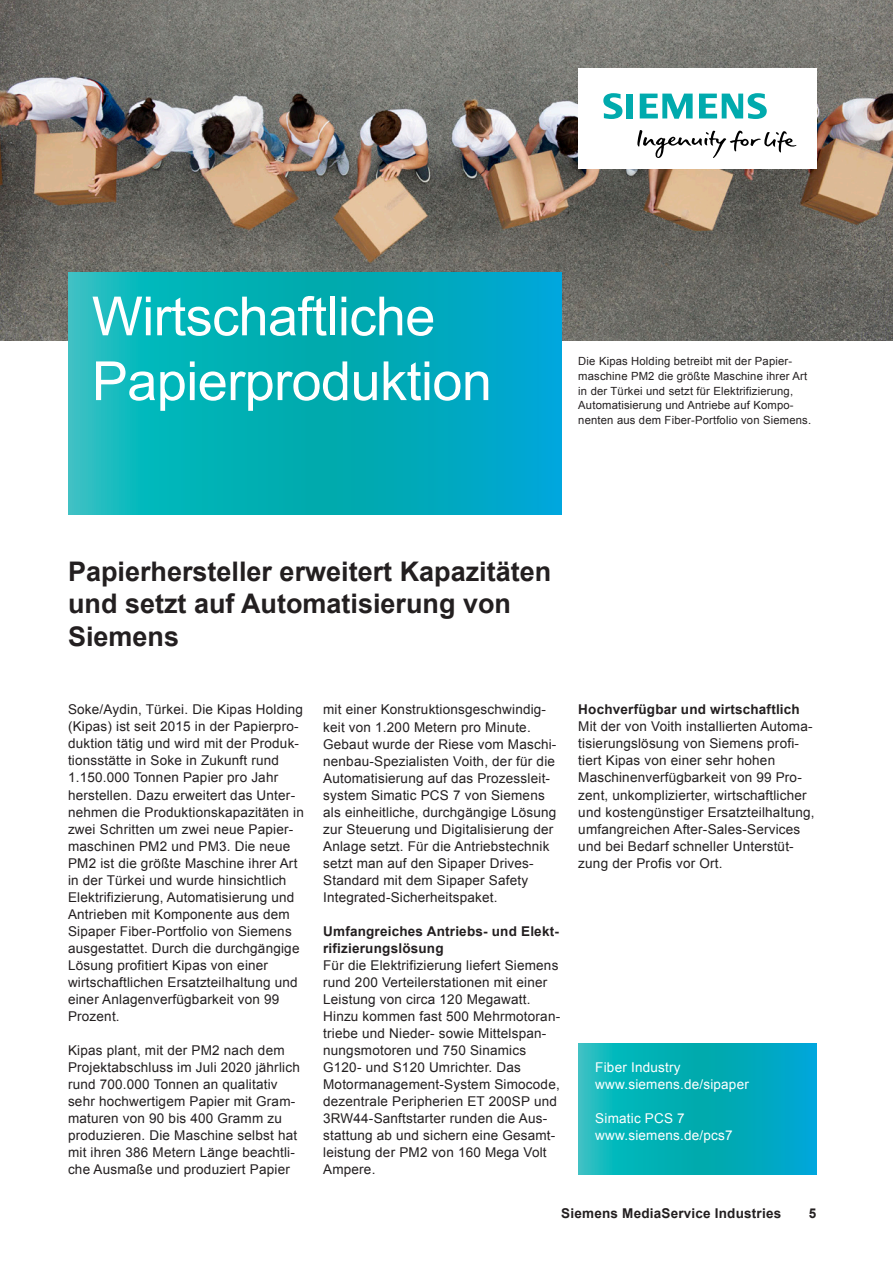
<style>
.page{position:relative;width:893px;height:1263px;background:#fff}
.page>*{position:absolute;margin:0;border:0;box-sizing:border-box;transform-origin:0 0}
.t1{font:54px/64.8px "Arial";letter-spacing:-.01em;color:#fff}
.t2{font:700 27px/32.4px "Arial";color:#231f20}
.t3{font:13.5px/17px "Arial";letter-spacing:.015em;color:#231f20}
.t4{font:700 13.5px/17px "Arial";letter-spacing:.015em;color:#231f20}
.t5{font:13.5px/17px "Arial";letter-spacing:.015em;color:#fff}
.t6{font:11.25px/14.7px "Arial";letter-spacing:.015em;color:#231f20}
</style>
<div class="page">
<img style="left:0;top:0;width:893px;height:340px">
<svg style="left:68px;top:272px;width:493px;height:243px;background:#07afbb"></svg>
<div style="left:578px;top:68px;width:238px;height:101px;background:#fff"></div>
<svg style="left:637px;top:130px;width:159px;height:28px"></svg>
<svg style="left:603px;top:93px;width:30px;height:26px"></svg>
<svg style="left:640px;top:94px;width:53px;height:25px"></svg>
<svg style="left:699px;top:93px;width:68px;height:26px"></svg>
<svg style="left:578px;top:1043px;width:238px;height:131px;background:#05aebb"></svg>
<h1 class="t1" style="left:92px;top:284px;width:402px">Wirtschaftliche<br>Papierproduktion</h1>
<p class="t6" style="left:578px;top:354px;width:234px">Die Kipas Holding betreibt mit der Papier&shy;maschine PM2 die größte Maschine ihrer Art in der Türkei und setzt für Elektrifizierung, Automatisierung und Antriebe auf Kompo&shy;nenten aus dem Fiber-Portfolio von Siemens.</p>
<h2 class="t2" style="left:68px;top:556px;width:485px">Papierhersteller erweitert Kapazitäten und setzt auf Automatisierung von<br>Siemens</h2>
<p class="t3" style="left:68px;top:701px;width:237px">Soke/Aydin, Türkei. Die Kipas Holding (Kipas) ist seit 2015 in der Papierpro&shy;duktion tätig und wird mit der Produk&shy;tionsstätte in Soke in Zukunft rund 1.150.000 Tonnen Papier pro Jahr herstellen. Dazu erweitert das Unter&shy;nehmen die Produktionskapazitäten in zwei Schritten um zwei neue Papier&shy;maschinen PM2 und PM3. Die neue PM2 ist die größte Maschine ihrer Art in der Türkei und wurde hinsichtlich Elektrifizierung, Automatisierung und Antrieben mit Komponente aus dem Sipaper Fiber-Portfolio von Siemens ausgestattet. Durch die durchgängige Lösung profitiert Kipas von einer wirtschaftlichen Ersatzteilhaltung und einer Anlagenverfügbarkeit von 99<br>Prozent.</p>
<p class="t3" style="left:68px;top:1041px;width:233px">Kipas plant, mit der PM2 nach dem Projektabschluss im Juli 2020 jährlich rund 700.000 Tonnen an qualitativ sehr hochwertigem Papier mit Gram&shy;maturen von 90 bis 400 Gramm zu produzieren. Die Maschine selbst hat mit ihren 386 Metern Länge beachtli&shy;che Ausmaße und produziert Papier</p>
<p class="t3" style="left:323px;top:701px;width:235px">mit einer Konstruktionsgeschwindig&shy;keit von 1.200 Metern pro Minute.<br>Gebaut wurde der Riese vom Maschi&shy;nenbau-Spezialisten Voith, der für die Automatisierung auf das Prozessleit&shy;system Simatic PCS 7 von Siemens als einheitliche, durchgängige Lösung zur Steuerung und Digitalisierung der Anlage setzt. Für die Antriebstechnik setzt man auf den Sipaper Drives-Standard mit dem Sipaper Safety Integrated-Sicherheitspaket.</p>
<p class="t4" style="left:323px;top:923px;width:237px">Umfangreiches Antriebs- und Elekt&shy;rifizierungslösung</p>
<p class="t3" style="left:323px;top:956px;width:239px">Für die Elektrifizierung liefert Siemens rund 200 Verteilerstationen mit einer Leistung von circa 120 Megawatt.<br>Hinzu kommen fast 500 Mehrmotoran&shy;triebe und Nieder- sowie Mittelspan&shy;nungsmotoren und 750 Sinamics G120- und S120 Umrichter. Das Motormanagement-System Simocode, dezentrale Peripherien ET 200SP und 3RW44-Sanftstarter runden die Aus&shy;stattung ab und sichern eine Gesamt&shy;leistung der PM2 von 160 Mega Volt Ampere.</p>
<p class="t4" style="left:578px;top:701px;width:223px">Hochverfügbar und wirtschaftlich</p>
<p class="t3" style="left:578px;top:718px;width:238px">Mit der von Voith installierten Automa&shy;tisierungslösung von Siemens profi&shy;tiert Kipas von einer sehr hohen Maschinenverfügbarkeit von 99 Pro&shy;zent, unkomplizierter, wirtschaftlicher und kostengünstiger Ersatzteilhaltung, umfangreichen After-Sales-Services und bei Bedarf schneller Unterstüt&shy;zung der Profis vor Ort.</p>
<p class="t5" style="left:595px;top:1058px;width:155px">Fiber Industry www.siemens.de/sipaper</p>
<p class="t5" style="left:595px;top:1109px;width:139px">Simatic PCS 7 www.siemens.de/pcs7</p>
<p class="t4" style="left:561px;top:1205px;width:221px">Siemens MediaService Industries</p>
<p class="t4" style="left:809px;top:1205px;width:9px">5</p>
</div>
